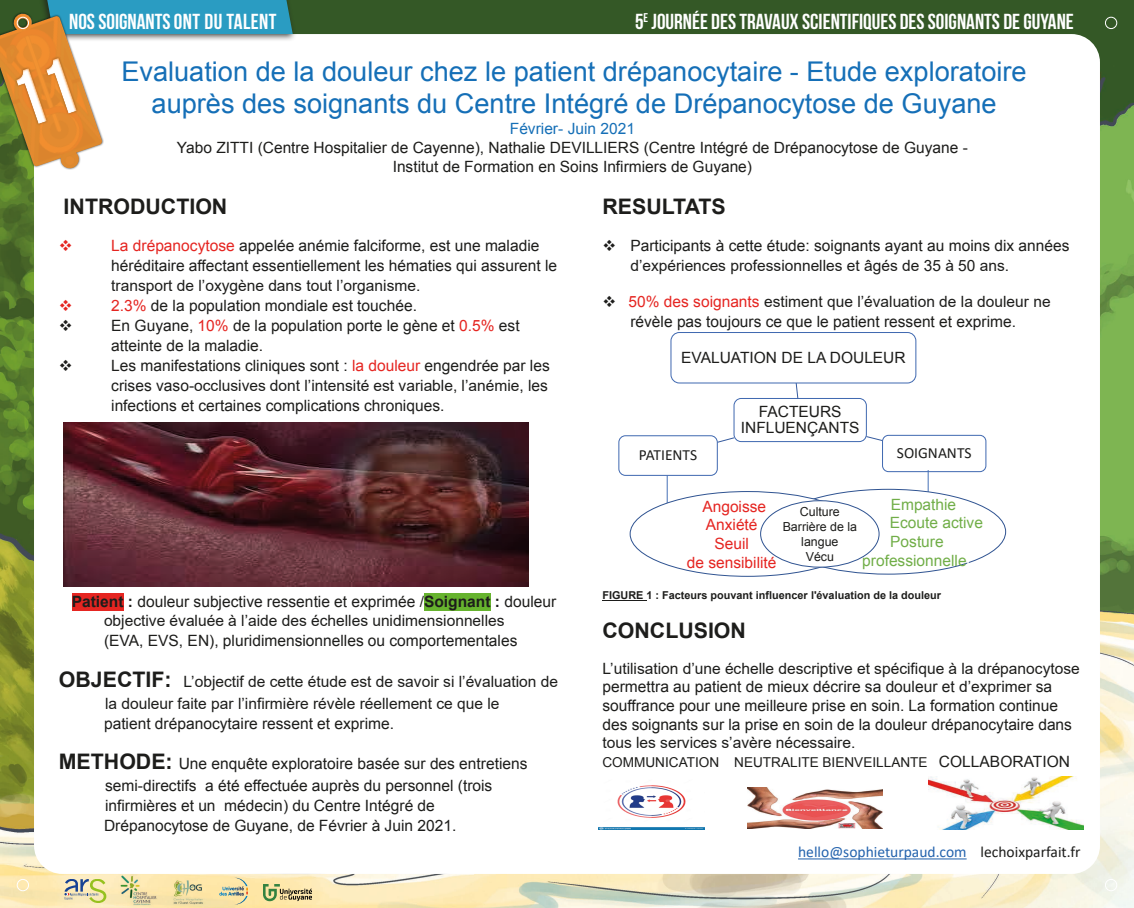
<style>
.page{position:relative;width:1134px;height:908px;background:#fff}
.page>*{position:absolute;margin:0;border:0;box-sizing:border-box;transform-origin:0 0}
.t1{font:27.16px/32.6px "Arial";color:#156fb7;text-align:center}
.t2{font:700 21.6px "Bebas Neue";color:#fff}
.t3{font:700 21.36px "Arial";color:#1d1d1b}
.t4{font:15.56px/20px "Arial";color:#1d1d1b}
.t5{font:15.56px "Calibri";color:#2463ad}
.t6{font:15.52px/19.9px "Arial";color:#1d1d1b;text-align:center}
.t7{font:15.52px "Arial";color:#71ae48}
.t8{font:15.52px/18.6px "Arial";color:#e52521;text-align:center}
.t9{font:15.52px "Calibri";color:#1d1d1b}
.t10{font:15.52px "Arial";color:#156fb7}
.t11{font:13.6px "Arial";color:#1d1d1b}
.t12{font:12.44px/14.9px "Arial";color:#1d1d1b;text-align:center}
.t13{font:700 10.84px "Arial";color:#1d1d1b}
.t14{font:700 3.68px "Exo 2.0";color:#020203}
.s1{color:#e52521}
.s2{font-weight:700}
.s3{font-weight:700;font-size:21.36px}
.s4{font-size:3.96px}
.s5{color:#fff}
.s6{font-size:15.56px}
.s7{color:#1d1d1b}
</style>
<div class="page">
<img style="left:0;top:0;width:1134px;height:907px">
<svg style="left:64px;top:878px;width:42px;height:24px"></svg>
<img style="left:119px;top:870px;width:39px;height:37px">
<img style="left:170px;top:872px;width:36px;height:35px">
<svg style="left:219px;top:877px;width:29px;height:27px"></svg>
<svg style="left:262px;top:880px;width:52px;height:22px"></svg>
<svg style="left:263px;top:883px;width:49px;height:17px"></svg>
<div style="left:1105px;top:17px;width:12px;height:12px;border:1px solid #fff;border-radius:50%"></div>
<div style="left:17px;top:878px;width:12px;height:12px;border:1px solid #fff;border-radius:50%"></div>
<div style="left:1105px;top:878px;width:12px;height:12px;border:1px solid #fff;border-radius:50%"></div>
<svg style="left:60px;top:240px;width:11px;height:11px"></svg>
<svg style="left:60px;top:300px;width:11px;height:11px"></svg>
<svg style="left:60px;top:320px;width:11px;height:11px"></svg>
<svg style="left:60px;top:359px;width:11px;height:12px"></svg>
<svg style="left:0;top:0;width:293px;height:169px"></svg>
<h2 class="t2" style="left:69px;top:9px;width:209px">NOS SOIGNANTS ONT DU TALENT</h2>
<h2 class="t2" style="left:635px;top:9px;width:440px">5<sup>E</sup> JOURNÉE DES TRAVAUX SCIENTIFIQUES DES SOIGNANTS DE GUYANE</h2>
<h1 class="t1" style="left:121px;top:55px;width:907px">Evaluation de la douleur chez le patient drépanocytaire - Etude exploratoire auprès des soignants du Centre Intégré de Drépanocytose de Guyane</h1>
<p class="t10" style="left:510px;top:119px;width:127px">Février- Juin 2021</p>
<p class="t6" style="left:177px;top:138px;width:792px;line-height:18.6px">Yabo ZITTI (Centre Hospitalier de Cayenne), Nathalie DEVILLIERS (Centre Intégré de Drépanocytose de Guyane -<br>Institut de Formation en Soins Infirmiers de Guyane)</p>
<h3 class="t3" style="left:64px;top:192px;width:165px">INTRODUCTION</h3>
<p class="t4" style="left:111px;top:236px;width:447px"><span class="s1">La drépanocytose</span> appelée anémie falciforme, est une maladie héréditaire affectant essentiellement les hématies qui assurent le transport de l’oxygène dans tout l’organisme.</p>
<p class="t4" style="left:111px;top:296px;width:307px"><span class="s1">2.3%</span> de la population mondiale est touchée.</p>
<p class="t4" style="left:111px;top:316px;width:410px">En Guyane, <span class="s1">10%</span> de la population porte le gène et <span class="s1">0.5%</span> est atteinte de la maladie.</p>
<p class="t4" style="left:111px;top:356px;width:440px">Les manifestations cliniques sont : <span class="s1">la douleur</span> engendrée par les crises vaso-occlusives dont l’intensité est variable, l’anémie, les infections et certaines complications chroniques.</p>
<h3 class="t3" style="left:602px;top:192px;width:125px">RESULTATS</h3>
<p class="t6" style="left:630px;top:236px;width:441px;text-align:left;text-indent:-28px">❖ Participants à cette étude: soignants ayant au moins dix années d’expériences professionnelles et âgés de 35 à 50 ans.</p>
<p class="t6" style="left:602px;top:291px;width:450px">❖ <span class="s1">50% des soignants</span> estiment que l’évaluation de la douleur ne révèle pas toujours ce que le patient ressent et exprime.</p>
<p class="t6" style="left:681px;top:347px;width:226px">EVALUATION DE LA DOULEUR</p>
<p class="t6" style="left:741px;top:403px;width:120px;line-height:16.1px">FACTEURS<br>INFLUENÇANTS</p>
<p class="t4" style="left:104px;top:591px;width:454px;line-height:19.8px;text-indent:-32px"><span class="s2">Patient :</span> douleur subjective ressentie et exprimée /<span class="s2">Soignant :</span> douleur objective évaluée à l’aide des échelles unidimensionnelles<br>(EVA, EVS, EN), pluridimensionnelles ou comportementales</p>
<p class="t4" style="left:105px;top:670px;width:454px;line-height:21.6px;text-indent:-46px"><span class="s3">OBJECTIF:</span> L’objectif de cette étude est de savoir si l’évaluation de la douleur faite par l’infirmière révèle réellement ce que le</p>
<p class="t4" style="left:104px;top:713px;width:292px">patient drépanocytaire ressent et exprime.</p>
<p class="t4" style="left:105px;top:753px;width:424px;line-height:21.6px;text-indent:-46px"><span class="s3">METHODE:</span> Une enquête exploratoire basée sur des entretiens semi-directifs a été effectuée auprès du personnel (trois</p>
<p class="t4" style="left:104px;top:795px;width:354px;line-height:19.7px">infirmières et un médecin) du Centre Intégré de<br>Drépanocytose de Guyane, de Février à Juin 2021.</p>
<p class="t14" style="left:254px;top:826px;width:29px"><span class="s4">5.</span> UTILISATIONS</p>
<p class="t9" style="left:639px;top:444px;width:60px">PATIENTS</p>
<p class="t9" style="left:897px;top:442px;width:76px">SOIGNANTS</p>
<p class="t7" style="left:891px;top:493px;width:67px">Empathie</p>
<p class="t7" style="left:890px;top:512px;width:95px">Ecoute active</p>
<p class="t7" style="left:890px;top:531px;width:55px">Posture</p>
<p class="t7" style="left:862px;top:549px;width:111px">professionnelle<span class="s5">(</span></p>
<p class="t8" style="left:687px;top:497px;width:91px"><span class="s5">(</span>Angoisse<br>Anxiété<br>Seuil<br>de sensibilité</p>
<p class="t12" style="left:783px;top:504px;width:76px">Culture<br>Barrière de la langue<br>Vécu</p>
<p class="t13" style="left:602px;top:588px;width:340px">FIGURE 1 : Facteurs pouvant influencer l'évaluation de la douleur</p>
<h3 class="t3" style="left:602px;top:616px;width:145px">CONCLUSION</h3>
<p class="t4" style="left:602px;top:658px;width:479px;line-height:18.6px">L’utilisation d’une échelle descriptive et spécifique à la drépanocytose permettra au patient de mieux décrire sa douleur et d’exprimer sa souffrance pour une meilleure prise en soin. La formation continue des soignants sur la prise en soin de la douleur drépanocytaire dans tous les services s’avère nécessaire.</p>
<p class="t11" style="left:602px;top:753px;width:469px">COMMUNICATION NEUTRALITE BIENVEILLANTE <span class="s6">COLLABORATION</span></p>
<p class="t5" style="left:798px;top:840px;width:284px">hello@sophieturpaud.com <span class="s7">lechoixparfait.fr</span></p>
</div>
